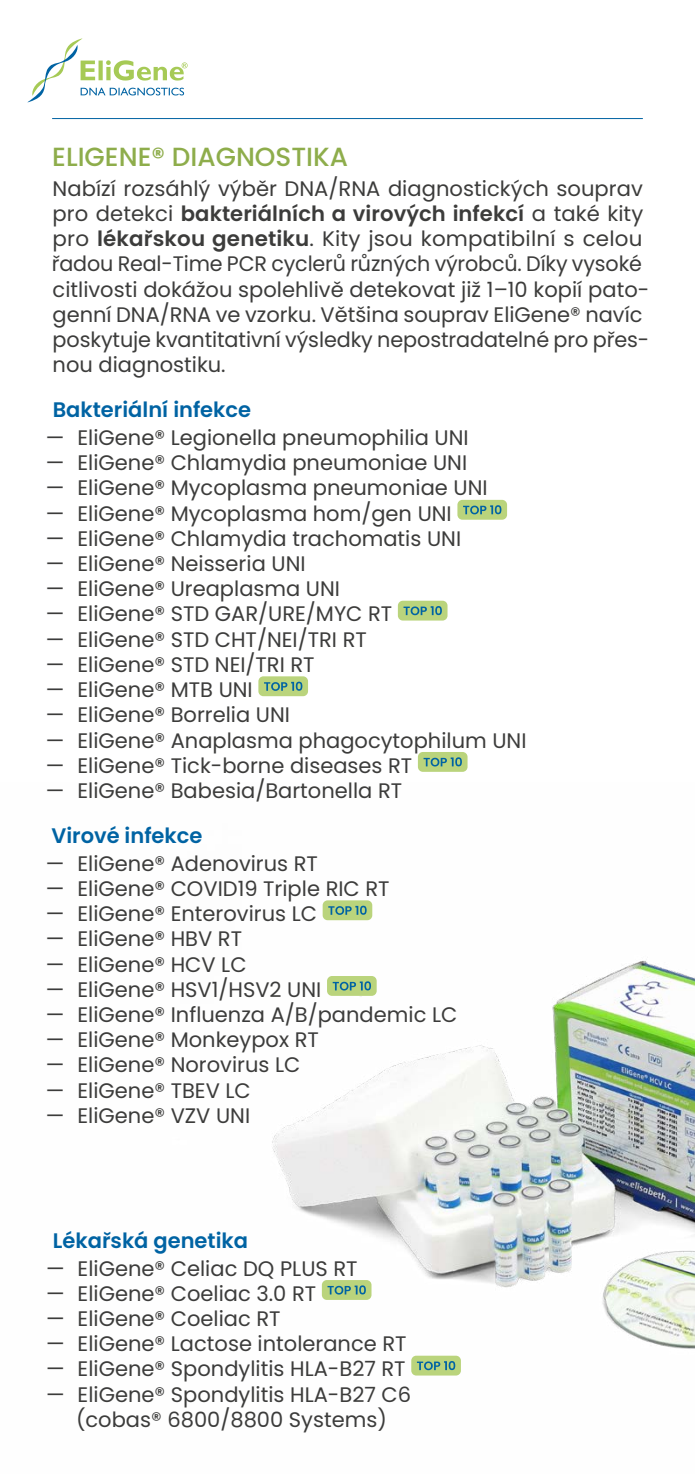
<style>
.page{position:relative;width:695px;height:1474px;background:#fff}
.page>*{position:absolute;margin:0;border:0;box-sizing:border-box;transform-origin:0 0}
.t1{font:500 26.25px "Poppins";color:#8ead4b}
.t2{font:21px/25.2px "Poppins";color:#3c3c3b}
.t3{font:600 21px "Poppins";color:#0063a3}
.s1{font-weight:600}
</style>
<div class="page">
<img style="left:272px;top:900px;width:422px;height:476px">
<div style="left:457px;top:500px;width:50px;height:19px;background:#bad47c;border-radius:5px"></div>
<svg style="left:463px;top:505px;width:38px;height:9px"></svg>
<div style="left:398px;top:600px;width:49px;height:20px;background:#bad47c;border-radius:5px"></div>
<svg style="left:403px;top:606px;width:39px;height:9px"></svg>
<div style="left:258px;top:676px;width:50px;height:20px;background:#bad47c;border-radius:5px"></div>
<svg style="left:264px;top:681px;width:38px;height:10px"></svg>
<div style="left:418px;top:752px;width:49px;height:19px;background:#bad47c;border-radius:5px"></div>
<svg style="left:423px;top:757px;width:39px;height:9px"></svg>
<div style="left:322px;top:900px;width:50px;height:20px;background:#bad47c;border-radius:5px"></div>
<svg style="left:328px;top:905px;width:38px;height:9px"></svg>
<div style="left:327px;top:976px;width:49px;height:19px;background:#bad47c;border-radius:5px"></div>
<svg style="left:332px;top:981px;width:39px;height:9px"></svg>
<svg style="left:28px;top:38px;width:159px;height:64px"></svg>
<hr style="left:52px;top:118px;width:590px;height:1px;background:#0063a3">
<div style="left:322px;top:1279px;width:49px;height:20px;background:#bad47c;border-radius:5px"></div>
<svg style="left:327px;top:1285px;width:39px;height:9px"></svg>
<div style="left:411px;top:1355px;width:50px;height:20px;background:#bad47c;border-radius:5px"></div>
<svg style="left:417px;top:1361px;width:38px;height:9px"></svg>
<p class="t1" style="left:52px;top:141px;width:297px">ELIGENE® DIAGNOSTIKA</p>
<p class="t2" style="left:52px;top:176px;width:599px">Nabízí rozsáhlý výběr DNA/RNA diagnostických souprav pro detekci <span class="s1">bakteriálních a virových infekcí</span> a také kity pro <span class="s1">lékařskou genetiku</span>. Kity jsou kompatibilní s celou řadou Real-Time PCR cyclerů různých výrobců. Díky vysoké citlivosti dokážou spolehlivě detekovat již 1–10 kopií pato&shy;genní DNA/RNA ve vzorku. Většina souprav EliGene® navíc poskytuje kvantitativní výsledky nepostradatelné pro přes&shy;nou diagnostiku.</p>
<p class="t3" style="left:53px;top:398px;width:200px">Bakteriální infekce</p>
<p class="t2" style="left:46px;top:425px;width:424px">— EliGene® Legionella pneumophilia UNI</p>
<p class="t2" style="left:46px;top:450px;width:423px">— EliGene® Chlamydia pneumoniae UNI</p>
<p class="t2" style="left:46px;top:475px;width:443px">— EliGene® Mycoplasma pneumoniae UNI</p>
<p class="t2" style="left:46px;top:501px;width:407px">— EliGene® Mycoplasma hom/gen UNI</p>
<p class="t2" style="left:46px;top:526px;width:416px">— EliGene® Chlamydia trachomatis UNI</p>
<p class="t2" style="left:46px;top:551px;width:261px">— EliGene® Neisseria UNI</p>
<p class="t2" style="left:46px;top:576px;width:295px">— EliGene® Ureaplasma UNI</p>
<p class="t2" style="left:46px;top:601px;width:348px">— EliGene® STD GAR/URE/MYC RT</p>
<p class="t2" style="left:46px;top:627px;width:322px">— EliGene® STD CHT/NEI/TRI RT</p>
<p class="t2" style="left:46px;top:652px;width:270px">— EliGene® STD NEI/TRI RT</p>
<p class="t2" style="left:46px;top:677px;width:208px">— EliGene® MTB UNI</p>
<p class="t2" style="left:46px;top:702px;width:245px">— EliGene® Borrelia UNI</p>
<p class="t2" style="left:46px;top:727px;width:482px">— EliGene® Anaplasma phagocytophilum UNI</p>
<p class="t2" style="left:46px;top:753px;width:368px">— EliGene® Tick-borne diseases RT</p>
<p class="t2" style="left:46px;top:778px;width:357px">— EliGene® Babesia/Bartonella RT</p>
<p class="t3" style="left:51px;top:823px;width:152px">Virové infekce</p>
<p class="t2" style="left:46px;top:850px;width:273px">— EliGene® Adenovirus RT</p>
<p class="t2" style="left:46px;top:876px;width:345px">— EliGene® COVID19 Triple RIC RT</p>
<p class="t2" style="left:46px;top:901px;width:272px">— EliGene® Enterovirus LC</p>
<p class="t2" style="left:46px;top:926px;width:198px">— EliGene® HBV RT</p>
<p class="t2" style="left:46px;top:951px;width:202px">— EliGene® HCV LC</p>
<p class="t2" style="left:46px;top:976px;width:277px">— EliGene® HSV1/HSV2 UNI</p>
<p class="t2" style="left:46px;top:1002px;width:413px">— EliGene® Influenza A/B/pandemic LC</p>
<p class="t2" style="left:46px;top:1027px;width:274px">— EliGene® Monkeypox RT</p>
<p class="t2" style="left:46px;top:1052px;width:256px">— EliGene® Norovirus LC</p>
<p class="t2" style="left:46px;top:1077px;width:206px">— EliGene® TBEV LC</p>
<p class="t2" style="left:46px;top:1102px;width:206px">— EliGene® VZV UNI</p>
<p class="t3" style="left:53px;top:1228px;width:197px">Lékařská genetika</p>
<p class="t2" style="left:46px;top:1255px;width:313px">— EliGene® Celiac DQ PLUS RT</p>
<p class="t2" style="left:46px;top:1280px;width:271px">— EliGene® Coeliac 3.0 RT</p>
<p class="t2" style="left:46px;top:1306px;width:236px">— EliGene® Coeliac RT</p>
<p class="t2" style="left:46px;top:1331px;width:362px">— EliGene® Lactose intolerance RT</p>
<p class="t2" style="left:46px;top:1356px;width:361px">— EliGene® Spondylitis HLA-B27 RT</p>
<p class="t2" style="left:46px;top:1381px;width:366px;text-align:center">— EliGene® Spondylitis HLA-B27 C6 (cobas® 6800/8800 Systems)</p>
</div>
